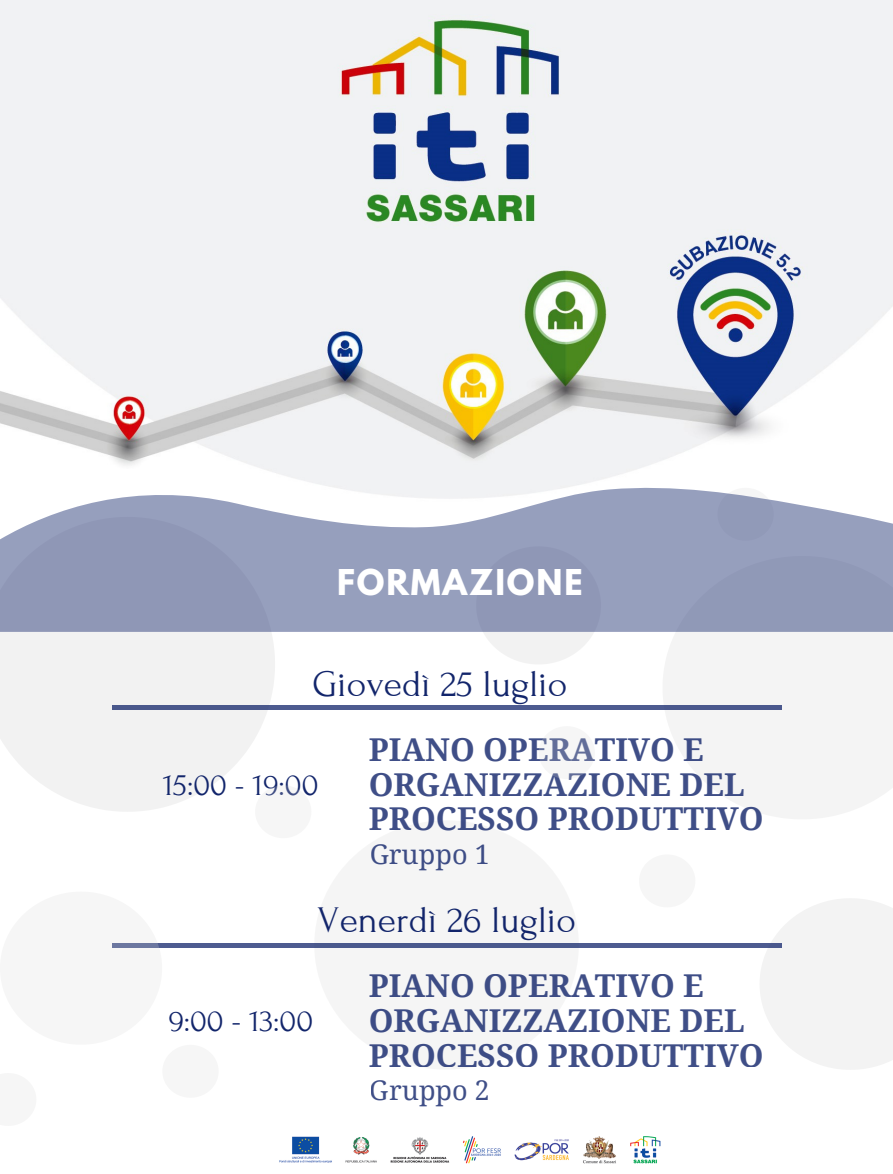
<style>
.page{position:relative;width:893px;height:1174px;background:#fff}
.page>*{position:absolute;margin:0;border:0;box-sizing:border-box;transform-origin:0 0}
.t1{font:37.5px "Forum";color:#12256b}
.t2{font:700 31.5px/34.7px "Droid Serif";color:#12256b}
.t3{font:31.5px "Forum";color:#12256b}
.t4{font:700 31.5px "League Spartan";letter-spacing:.06em;color:#fff}
.t5{font:27px "Droid Serif";color:#12256b}
</style>
<div class="page">
<svg style="left:663px;top:632px;width:230px;height:187px;fill:#f4f4f4"></svg>
<svg style="left:0;top:632px;width:275px;height:180px;fill:#f2f2f2"></svg>
<img style="left:0;top:0;width:893px;height:488px">
<svg style="left:483px;top:632px;width:111px;height:32px"></svg>
<div style="left:112px;top:705px;width:669px;height:5px;background:#4d5b90"></div>
<svg style="left:760px;top:899px;width:133px;height:171px"></svg>
<div style="left:112px;top:943px;width:669px;height:5px;background:#4d5b90"></div>
<img style="left:279px;top:1136px;width:382px;height:28px">
<svg style="left:255px;top:785px;width:20px;height:27px"></svg>
<svg style="left:112px;top:943px;width:47px;height:5px"></svg>
<svg style="left:0;top:488px;width:893px;height:144px;background:#a1a9c3"></svg>
<p class="t4" style="left:337px;top:566px;width:247px">FORMAZIONE</p>
<p class="t1" style="left:313px;top:664px;width:256px">Giovedì 25 luglio</p>
<p class="t3" style="left:163px;top:768px;width:157px">15:00 - 19:00</p>
<p class="t2" style="left:369px;top:733px;width:396px">PIANO OPERATIVO E<br>ORGANIZZAZIONE DEL<br>PROCESSO PRODUTTIVO</p>
<p class="t5" style="left:369px;top:839px;width:122px">Gruppo 1</p>
<p class="t1" style="left:317px;top:900px;width:260px">Venerdì 26 luglio</p>
<p class="t3" style="left:168px;top:1004px;width:146px">9:00 - 13:00</p>
<p class="t2" style="left:369px;top:969px;width:396px">PIANO OPERATIVO E<br>ORGANIZZAZIONE DEL<br>PROCESSO PRODUTTIVO</p>
<p class="t5" style="left:370px;top:1075px;width:122px">Gruppo 2</p>
</div>
